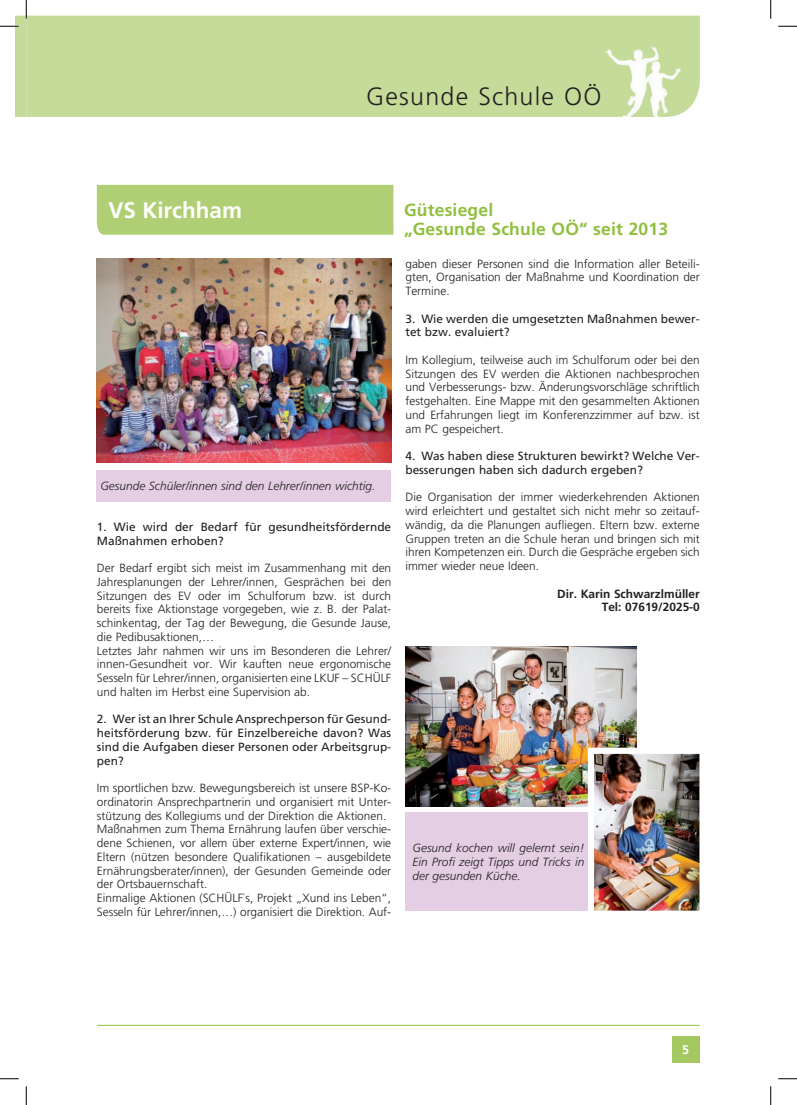
<style>
.page{position:relative;width:797px;height:1105px;background:#fff}
.page>*{position:absolute;margin:0;border:0;box-sizing:border-box;transform-origin:0 0}
.t1{font:300 25px "Frutiger LT Std";letter-spacing:.05em;color:#231f20}
.t2{font:700 22.5px "Frutiger LT Std";color:#fff}
.t3{font:700 17.5px/18.8px "Frutiger LT Std";letter-spacing:.01em;color:#90bf3e}
.t4{font:700 12.5px "Frutiger LT Std";color:#fff}
.t5{font:300 11.88px/13.8px "Frutiger LT Std";color:#231f20;text-align:justify}
.t6{font:11.88px/13.8px "Frutiger LT Std";color:#231f20}
.t7{font:italic 300 11.88px/13.8px "Frutiger LT Std";color:#231f20;text-align:justify}
.t8{font:700 11.88px/13.8px "Frutiger LT Std";color:#231f20;text-align:right}
</style>
<div class="page">
<div style="left:27px;top:16px;width:672px;height:101px;background:#c5db99"></div>
<img style="left:605px;top:47px;width:75px;height:70px">
<hr style="left:97px;top:1025px;width:602px;height:1px;background:#90bf3e">
<div style="left:672px;top:1036px;width:27px;height:27px;background:#a5c960"></div>
<div style="left:96px;top:184px;width:298px;height:51px;background:#b0cf74"></div>
<img style="left:97px;top:259px;width:294px;height:203px">
<div style="left:97px;top:470px;width:294px;height:32px;background:#e3cee4"></div>
<img style="left:405px;top:647px;width:231px;height:159px">
<img style="left:595px;top:755px;width:103px;height:155px">
<div style="left:588px;top:748px;width:117px;height:169px;border:6px solid #fff"></div>
<div style="left:405px;top:812px;width:183px;height:99px;background:#e3cee4"></div>
<svg style="left:778px;top:25px;width:19px;height:2px"></svg>
<svg style="left:0;top:1078px;width:19px;height:1px"></svg>
<svg style="left:778px;top:1078px;width:19px;height:1px"></svg>
<svg style="left:0;top:0;width:27px;height:117px"></svg>
<svg style="left:25px;top:1086px;width:2px;height:19px"></svg>
<svg style="left:770px;top:0;width:1px;height:19px"></svg>
<svg style="left:770px;top:1086px;width:1px;height:19px"></svg>
<h1 class="t1" style="left:366px;top:82px;width:237px">Gesunde Schule OÖ</h1>
<h2 class="t2" style="left:109px;top:197px;width:135px">VS Kirchham</h2>
<h3 class="t3" style="left:404px;top:201px;width:265px">Gütesiegel<br>„Gesunde Schule OÖ“ seit 2013</h3>
<p class="t7" style="left:100px;top:480px;width:276px">Gesunde Schüler/innen sind den Lehrer/innen wichtig.</p>
<p class="t6" style="left:97px;top:520px;width:296px">1. Wie wird der Bedarf für gesundheitsfördernde<br>Maßnahmen erhoben?</p>
<p class="t5" style="left:97px;top:561px;width:296px;text-align:left">Der Bedarf ergibt sich meist im Zusammenhang mit den Jahresplanungen der Lehrer/innen, Gesprächen bei den Sitzungen des EV oder im Schulforum bzw. ist durch bereits fixe Aktionstage vorgegeben, wie z. B. der Palat&shy;schinkentag, der Tag der Bewegung, die Gesunde Jause, die Pedibusaktionen,…<br>Letztes Jahr nahmen wir uns im Besonderen die Lehrer/ innen-Gesundheit vor. Wir kauften neue ergonomische Sesseln für Lehrer/innen, organisierten eine LKUF – SCHÜLF und halten im Herbst eine Supervision ab.</p>
<p class="t6" style="left:97px;top:712px;width:296px;text-align:justify">2. Wer ist an Ihrer Schule Ansprechperson für Gesund&shy;heitsförderung bzw. für Einzelbereiche davon? Was sind die Aufgaben dieser Personen oder Arbeitsgrup&shy;pen?</p>
<p class="t5" style="left:97px;top:781px;width:296px;text-align:left">Im sportlichen bzw. Bewegungsbereich ist unsere BSP-Ko&shy;ordinatorin Ansprechpartnerin und organisiert mit Unter&shy;stützung des Kollegiums und der Direktion die Aktionen.<br>Maßnahmen zum Thema Ernährung laufen über verschie&shy;dene Schienen, vor allem über externe Expert/innen, wie Eltern (nützen besondere Qualifikationen – ausgebildete Ernährungsberater/innen), der Gesunden Gemeinde oder der Ortsbauernschaft.<br>Einmalige Aktionen (SCHÜLF`s, Projekt „Xund ins Leben“, Sesseln für Lehrer/innen,…) organisiert die Direktion. Auf-</p>
<p class="t5" style="left:405px;top:257px;width:296px">gaben dieser Personen sind die Information aller Beteili&shy;gten, Organisation der Maßnahme und Koordination der Termine.</p>
<p class="t6" style="left:405px;top:312px;width:296px">3. Wie werden die umgesetzten Maßnahmen bewer&shy;tet bzw. evaluiert?</p>
<p class="t5" style="left:405px;top:353px;width:296px">Im Kollegium, teilweise auch im Schulforum oder bei den Sitzungen des EV werden die Aktionen nachbesprochen und Verbesserungs- bzw. Änderungsvorschläge schriftlich festgehalten. Eine Mappe mit den gesammelten Aktionen und Erfahrungen liegt im Konferenzzimmer auf bzw. ist am PC gespeichert.</p>
<p class="t6" style="left:405px;top:449px;width:296px">4. Was haben diese Strukturen bewirkt? Welche Ver&shy;besserungen haben sich dadurch ergeben?</p>
<p class="t5" style="left:405px;top:491px;width:296px">Die Organisation der immer wiederkehrenden Aktionen wird erleichtert und gestaltet sich nicht mehr so zeitauf&shy;wändig, da die Planungen aufliegen. Eltern bzw. externe Gruppen treten an die Schule heran und bringen sich mit ihren Kompetenzen ein. Durch die Gespräche ergeben sich immer wieder neue Ideen.</p>
<p class="t8" style="left:557px;top:587px;width:144px">Dir. Karin Schwarzlmüller<br>Tel: 07619/2025-0</p>
<p class="t7" style="left:412px;top:842px;width:173px">Gesund kochen will gelernt sein!<br>Ein Profi zeigt Tipps und Tricks in der gesunden Küche.</p>
<p class="t4" style="left:682px;top:1042px;width:8px">5</p>
</div>
